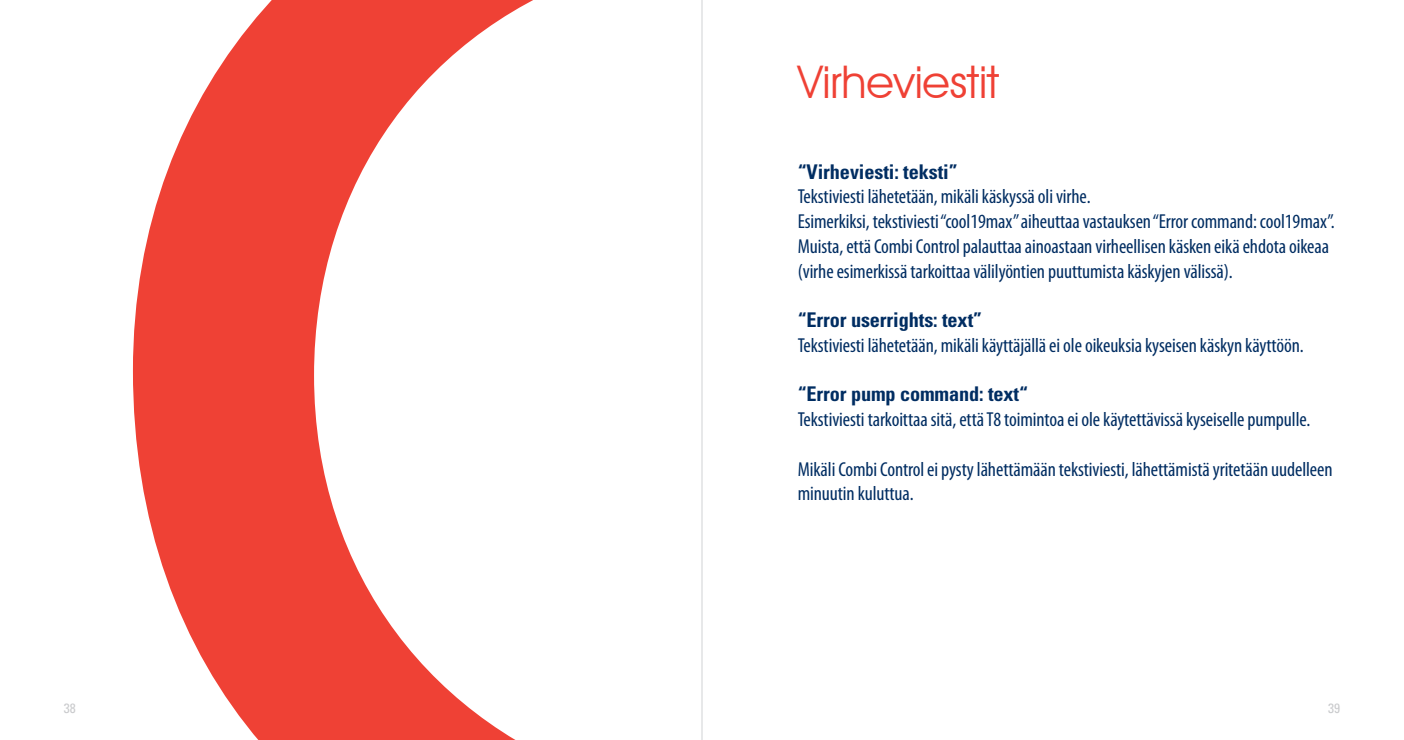
<style>
.page{position:relative;width:1404px;height:740px;background:#fff}
.page>*{position:absolute;margin:0;border:0;box-sizing:border-box;transform-origin:0 0}
.t1{font:45px "Avant Garde IT Cby BT";letter-spacing:-.005em;color:#ef4135}
.t2{font:condensed 20.25px/24.8px "Myriad Pro";letter-spacing:-.005em;color:#002d62}
.t3{font:700 condensed 20.25px "Univers LT Std";letter-spacing:-.005em;color:#002d62}
.t4{font:condensed 13.5px "Univers LT Std";color:#c9cacc}
</style>
<div class="page">
<hr style="left:701px;top:0;width:1px;height:740px;background:#d1d3d4">
<svg style="left:133px;top:0;width:400px;height:740px"></svg>
<h1 class="t1" style="left:797px;top:55px;width:203px">Virheviestit</h1>
<p class="t3" style="left:797px;top:159px;width:161px">“Virheviesti: teksti”</p>
<p class="t2" style="left:797px;top:184px;width:538px">Tekstiviesti lähetetään, mikäli käskyssä oli virhe.<br>Esimerkiksi, tekstiviesti “cool19max” aiheuttaa vastauksen “Error command: cool19max”.<br>Muista, että Combi Control palauttaa ainoastaan virheellisen käsken eikä ehdota oikeaa (virhe esimerkissä tarkoittaa välilyöntien puuttumista käskyjen välissä).</p>
<p class="t3" style="left:797px;top:307px;width:186px">“Error userrights: text”</p>
<p class="t2" style="left:797px;top:333px;width:507px">Tekstiviesti lähetetään, mikäli käyttäjällä ei ole oikeuksia kyseisen käskyn käyttöön.</p>
<p class="t3" style="left:797px;top:382px;width:232px">“Error pump command: text“</p>
<p class="t2" style="left:797px;top:407px;width:514px">Tekstiviesti tarkoittaa sitä, että T8 toimintoa ei ole käytettävissä kyseiselle pumpulle.</p>
<p class="t2" style="left:797px;top:456px;width:536px">Mikäli Combi Control ei pysty lähettämään tekstiviesti, lähettämistä yritetään uudelleen minuutin kuluttua.</p>
<p class="t4" style="left:64px;top:699px;width:13px">38</p>
<p class="t4" style="left:1327px;top:699px;width:13px">39</p>
</div>
